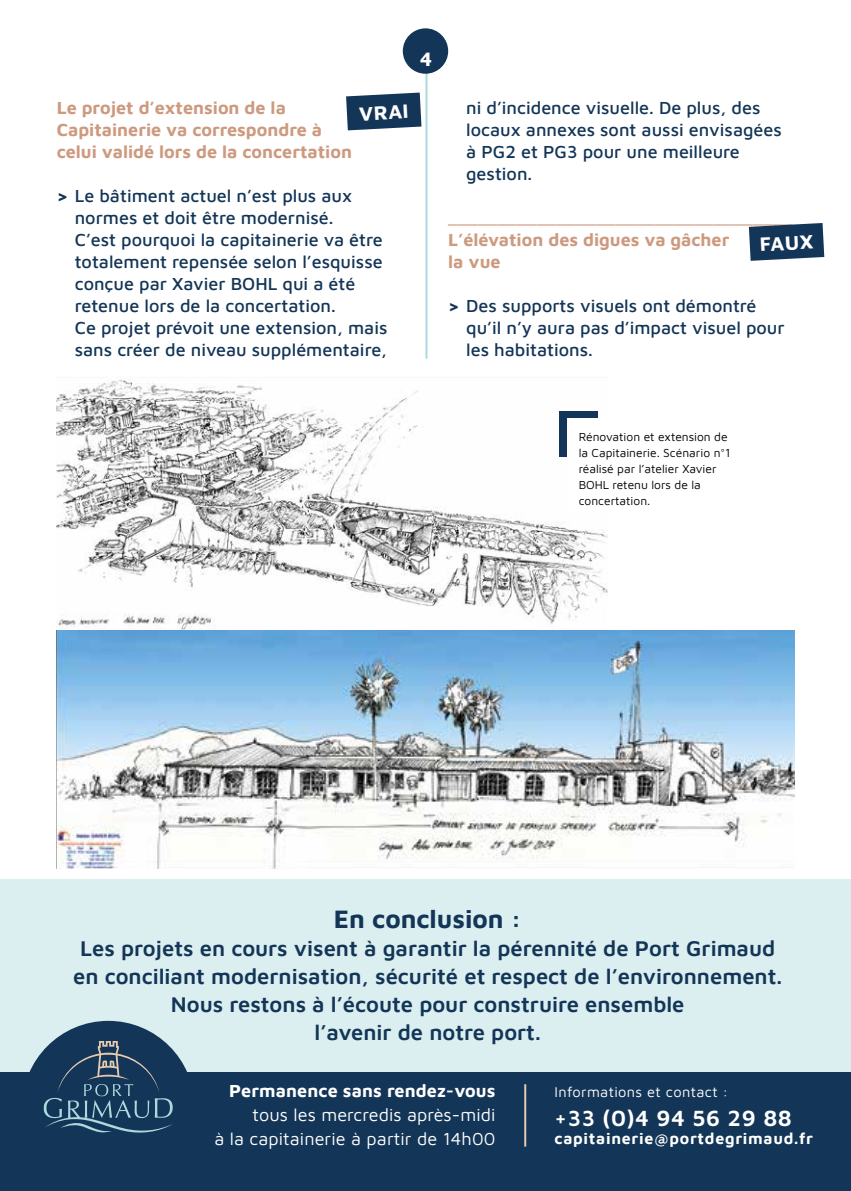
<style>
.page{position:relative;width:851px;height:1191px;background:#fff}
.page>*{position:absolute;margin:0;border:0;box-sizing:border-box;transform-origin:0 0}
.t1{font:700 26px "Maven Pro";color:#133557}
.t2{font:600 22.6px "Maven Pro";letter-spacing:.025em;color:#fff}
.t3{font:600 22px/28px "Maven Pro";color:#133557;text-align:center}
.t4{font:700 20px "Maven Pro";color:#fff}
.t5{font:500 18px/22px "Maven Pro";color:#133557}
.t6{font:700 18px/22px "Maven Pro";color:#cd9a7f}
.t7{font:18px/24px "Maven Pro";letter-spacing:.005em;color:#fff;text-align:right}
.t8{font:500 18px "Maven Pro";color:#cd9a7f}
.t9{font:700 18px "Maven Pro";letter-spacing:.005em;color:#fff}
.t10{font:700 16px "Maven Pro";letter-spacing:.045em;color:#fff}
.t11{font:14.6px "Maven Pro";letter-spacing:.025em;color:#fff}
.t12{font:12px/16px "Maven Pro";color:#000}
.s1{font-weight:900}
</style>
<div class="page">
<img style="left:57px;top:377px;width:550px;height:254px">
<div style="left:0;top:879px;width:850px;height:247px;background:#dceff0"></div>
<div style="left:0;top:1072px;width:850px;height:119px;background:#133557"></div>
<hr style="left:524px;top:1084px;width:2px;height:62px;background:#e6cbb1">
<svg style="left:29px;top:1020px;width:158px;height:113px"></svg>
<hr style="left:425px;top:40px;width:2px;height:319px;background:#aadadd">
<div style="left:403px;top:28px;width:45px;height:46px;background:#133557;border-radius:50%"></div>
<svg style="left:748px;top:223px;width:76px;height:38px"></svg>
<svg style="left:346px;top:93px;width:75px;height:37px"></svg>
<img style="left:57px;top:631px;width:737px;height:237px">
<div style="left:559px;top:411px;width:38px;height:45px;background:#133557"></div>
<div style="left:567px;top:418px;width:181px;height:93px;background:#fff"></div>
<p class="t4" style="left:419px;top:45px;width:14px">4</p>
<p class="t6" style="left:57px;top:96px;width:297px">Le projet d’extension de la<br>Capitainerie va correspondre à celui validé lors de la concertation</p>
<p class="t5" style="left:75px;top:184px;width:314px;text-indent:-18px"><span class="s1">&gt;</span> Le bâtiment actuel n’est plus aux normes et doit être modernisé.<br>C’est pourquoi la capitainerie va être totalement repensée selon l’esquisse conçue par Xavier BOHL qui a été retenue lors de la concertation.<br>Ce projet prévoit une extension, mais sans créer de niveau supplémentaire,</p>
<p class="t4" style="left:358px;top:100px;width:51px;rotate:-3deg">VRAI</p>
<p class="t5" style="left:466px;top:96px;width:317px">ni d’incidence visuelle. De plus, des locaux annexes sont aussi envisagées à PG2 et PG3 pour une meilleure gestion.</p>
<p class="t8" style="left:448px;top:205px;width:345px">___________________________________</p>
<p class="t6" style="left:448px;top:228px;width:283px">L’élévation des digues va gâcher la vue</p>
<p class="t5" style="left:466px;top:294px;width:320px;text-indent:-18px"><span class="s1">&gt;</span> Des supports visuels ont démontré qu’il n’y aura pas d’impact visuel pour les habitations.</p>
<p class="t4" style="left:759px;top:231px;width:55px;rotate:-3deg">FAUX</p>
<p class="t12" style="left:578px;top:428px;width:153px">Rénovation et extension de la Capitainerie. Scénario n°1 réalisé par l’atelier Xavier<br>BOHL retenu lors de la concertation.</p>
<h1 class="t1" style="left:334px;top:901px;width:189px">En conclusion :</h1>
<p class="t3" style="left:73px;top:933px;width:710px">Les projets en cours visent à garantir la pérennité de Port Grimaud en conciliant modernisation, sécurité et respect de l’environnement.<br>Nous restons à l’écoute pour construire ensemble<br>l’avenir de notre port.</p>
<p class="t9" style="left:229px;top:1078px;width:268px">Permanence sans rendez-vous</p>
<p class="t7" style="left:214px;top:1102px;width:282px">tous les mercredis après-midi<br>à la capitainerie à partir de 14h00</p>
<p class="t11" style="left:554px;top:1081px;width:175px">Informations et contact :</p>
<p class="t2" style="left:554px;top:1102px;width:239px">+33 (0)4 94 56 29 88</p>
<p class="t10" style="left:554px;top:1127px;width:260px">capitainerie@portdegrimaud.fr</p>
</div>
